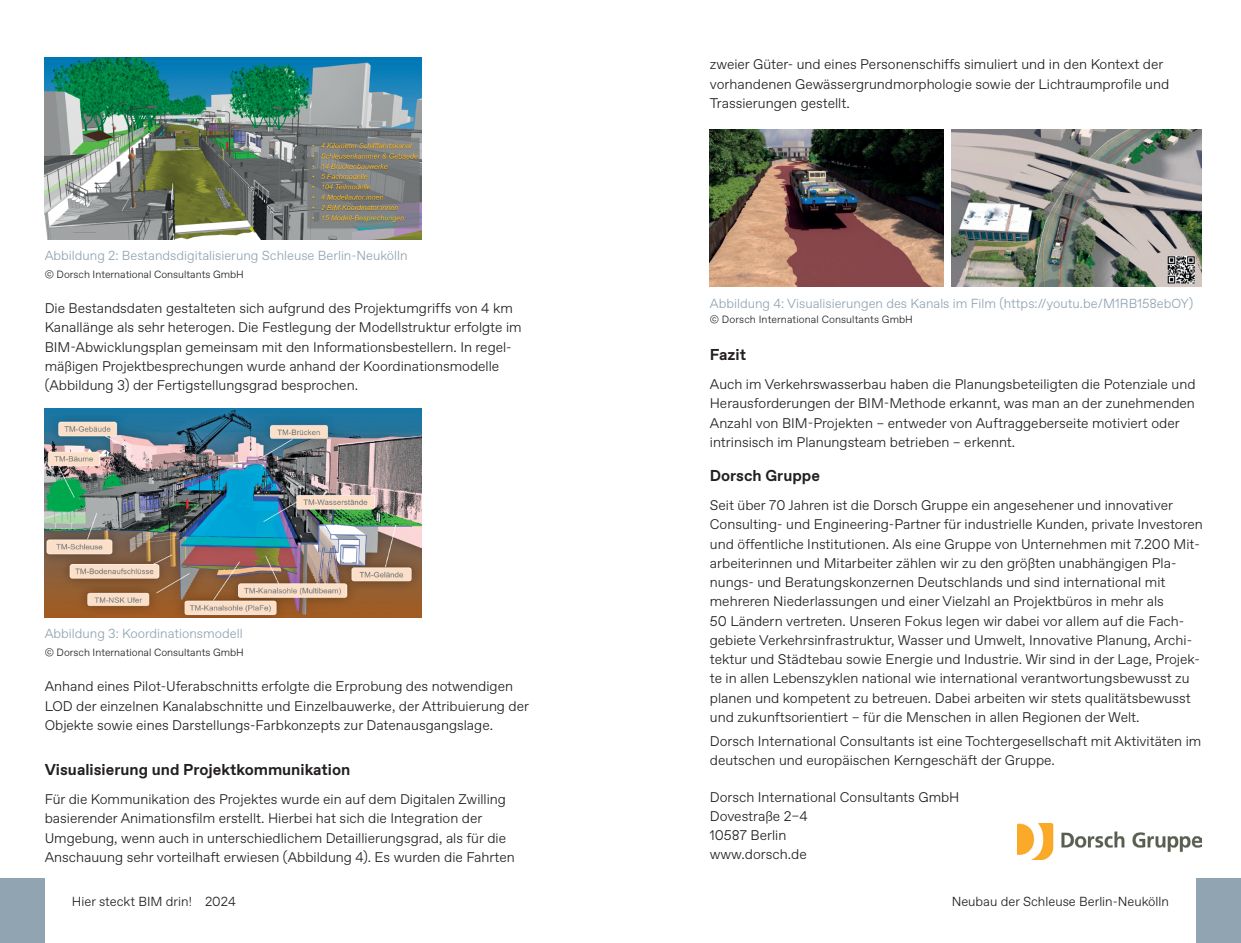
<style>
.page{position:relative;width:1241px;height:943px;background:#fff}
.page>*{position:absolute;margin:0;border:0;box-sizing:border-box;transform-origin:0 0}
.Überschrift_3{font:700 15.75px "Favorit Pro";color:#231f20}
.Body{font:300 14px/19.2px "Favorit Pro";color:#231f20}
.Adresse{font:300 14px/19.2px "Favorit Pro";color:#231f20}
.BU{font:300 13.12px "Favorit Pro";color:#91a4b2}
.Fußzeile{font:300 13.12px "Favorit Pro";color:#231f20}
.BU-2{font:300 10.5px "Favorit Pro";color:#231f20}
</style>
<div class="page">
<div style="left:0;top:878px;width:45px;height:65px;background:#91a4b2"></div>
<div style="left:1196px;top:878px;width:44px;height:65px;background:#91a4b2"></div>
<img style="left:45px;top:58px;width:377px;height:181px">
<img style="left:45px;top:408px;width:377px;height:209px">
<img style="left:709px;top:129px;width:234px;height:158px">
<img style="left:951px;top:129px;width:249px;height:158px">
<img style="left:1017px;top:823px;width:183px;height:36px">
<p class="BU" style="left:45px;top:247px;width:364px">Abbildung 2: Bestandsdigitalisierung Schleuse Berlin-Neukölln</p>
<p class="BU-2" style="left:45px;top:267px;width:200px">© Dorsch International Consultants GmbH</p>
<p class="Body" style="left:45px;top:298px;width:478px">Die Bestandsdaten gestalteten sich aufgrund des Projektumgriffs von 4 km Kanallänge als sehr heterogen. Die Festlegung der Modellstruktur erfolgte im BIM-Abwicklungsplan gemeinsam mit den Informationsbestellern. In regel&shy;mäßigen Projektbesprechungen wurde anhand der Koordinationsmodelle (Abbildung 3) der Fertigstellungsgrad besprochen.</p>
<p class="BU" style="left:45px;top:625px;width:199px">Abbildung 3: Koordinationsmodell</p>
<p class="BU-2" style="left:45px;top:645px;width:200px">© Dorsch International Consultants GmbH</p>
<p class="Body" style="left:45px;top:676px;width:486px">Anhand eines Pilot-Uferabschnitts erfolgte die Erprobung des notwendigen<br>LOD der einzelnen Kanalabschnitte und Einzelbauwerke, der Attribuierung der<br>Objekte sowie eines Darstellungs-Farbkonzepts zur Datenausgangslage.</p>
<p class="Überschrift_3" style="left:45px;top:759px;width:307px">Visualisierung und Projektkommunikation</p>
<p class="Body" style="left:45px;top:789px;width:471px">Für die Kommunikation des Projektes wurde ein auf dem Digitalen Zwilling basierender Animationsfilm erstellt. Hierbei hat sich die Integration der Umgebung, wenn auch in unterschiedlichem Detaillierungsgrad, als für die Anschauung sehr vorteilhaft erwiesen (Abbildung 4). Es wurden die Fahrten</p>
<p class="Body" style="left:709px;top:54px;width:461px">zweier Güter- und eines Personenschiffs simuliert und in den Kontext der vorhandenen Gewässergrundmorphologie sowie der Lichtraumprofile und<br>Trassierungen gestellt.</p>
<p class="BU" style="left:709px;top:294px;width:485px">Abbildung 4: Visualisierungen des Kanals im Film (https://youtu.be/M1RB158ebOY)</p>
<p class="BU-2" style="left:709px;top:312px;width:204px">© Dorsch International Consultants GmbH</p>
<p class="Überschrift_3" style="left:709px;top:344px;width:38px">Fazit</p>
<p class="Body" style="left:709px;top:374px;width:487px">Auch im Verkehrswasserbau haben die Planungsbeteiligten die Potenziale und Herausforderungen der BIM-Methode erkannt, was man an der zunehmenden Anzahl von BIM-Projekten – entweder von Auftraggeberseite motiviert oder intrinsisch im Planungsteam betrieben – erkennt.</p>
<p class="Überschrift_3" style="left:709px;top:465px;width:112px">Dorsch Gruppe</p>
<p class="Body" style="left:709px;top:495px;width:494px">Seit über 70 Jahren ist die Dorsch Gruppe ein angesehener und innovativer Consulting- und Engineering-Partner für industrielle Kunden, private Investoren und öffentliche Institutionen. Als eine Gruppe von Unternehmen mit 7.200 Mit&shy;arbeiterinnen und Mitarbeiter zählen wir zu den größten unabhängigen Pla&shy;nungs- und Beratungskonzernen Deutschlands und sind international mit mehreren Niederlassungen und einer Vielzahl an Projektbüros in mehr als<br>50 Ländern vertreten. Unseren Fokus legen wir dabei vor allem auf die Fach&shy;gebiete Verkehrsinfrastruktur, Wasser und Umwelt, Innovative Planung, Archi&shy;tektur und Städtebau sowie Energie und Industrie. Wir sind in der Lage, Projek&shy;te in allen Lebenszyklen national wie international verantwortungsbewusst zu planen und kompetent zu betreuen. Dabei arbeiten wir stets qualitätsbewusst und zukunftsorientiert – für die Menschen in allen Regionen der Welt.</p>
<p class="Body" style="left:709px;top:731px;width:493px">Dorsch International Consultants ist eine Tochtergesellschaft mit Aktivitäten im deutschen und europäischen Kerngeschäft der Gruppe.</p>
<p class="Adresse" style="left:709px;top:786px;width:251px">Dorsch International Consultants GmbH<br>Dovestraße 2–4<br>10587 Berlin<br>www.dorsch.de</p>
<p class="Fußzeile" style="left:72px;top:892px;width:165px">Hier steckt BIM drin! 2024</p>
<p class="Fußzeile" style="left:951px;top:892px;width:219px">Neubau der Schleuse Berlin-Neukölln</p>
</div>
